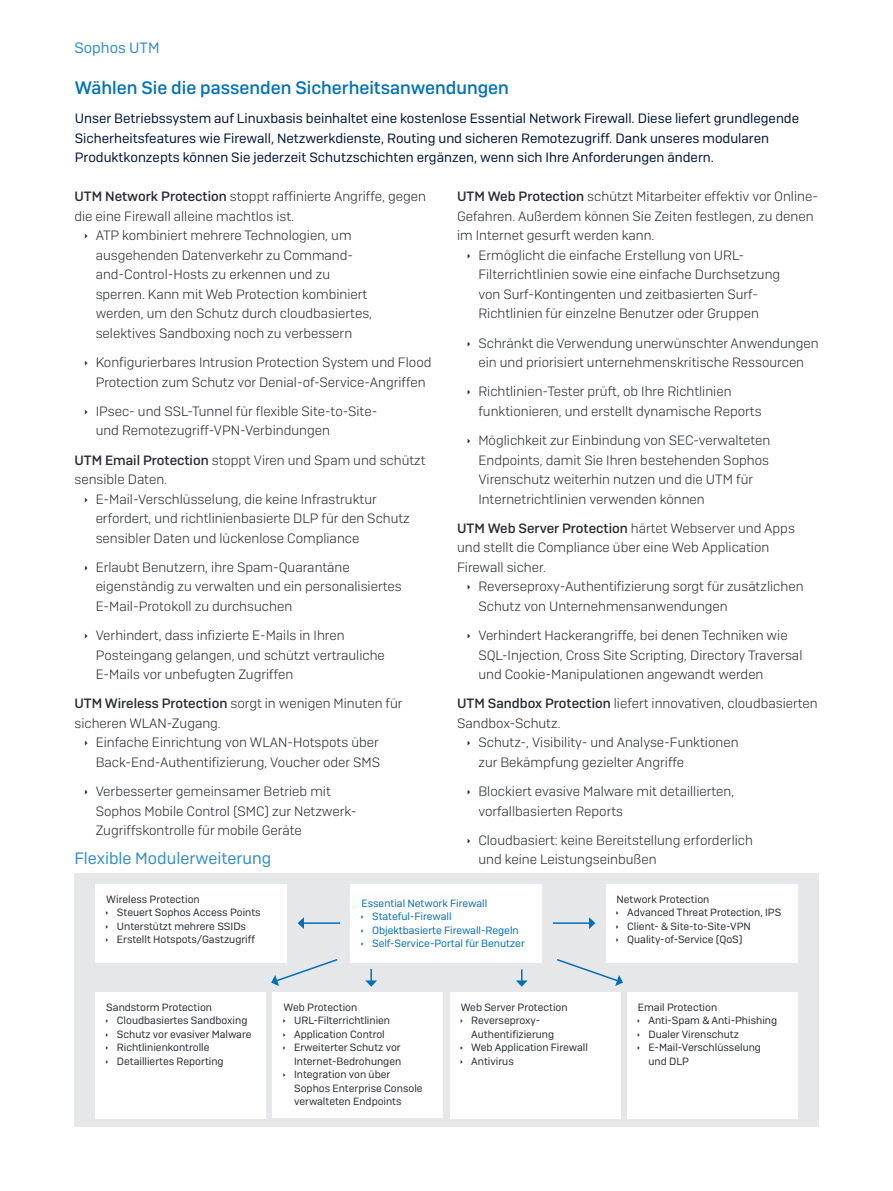
<style>
.page{position:relative;width:893px;height:1191px;background:#fff}
.page>*{position:absolute;margin:0;border:0;box-sizing:border-box;transform-origin:0 0}
.Subheading_1{font:500 18px "Sophos Sans";color:#0072bc}
.Subheading_2{font:16.5px "Sophos Sans";color:#308ecd}
.Page_Header{font:15px "Sophos Sans";color:#308ecd}
.Body_Copy{font:300 13.5px/19.5px "Sophos Sans";color:#282c31}
.Subheading_3{font:13.5px/19.5px "Sophos Sans";color:#02173a}
.Table_Left_Column{font:10.5px/13.5px "Sophos Sans";color:#282c31}
.Table_Left_Column-2{font:10.5px "Sophos Sans";color:#006fba}
.s1{font-weight:500}
</style>
<div class="page">
<div style="left:74px;top:873px;width:745px;height:254px;background:#e6e7e9"></div>
<div style="left:351px;top:884px;width:191px;height:78px;background:#fff"></div>
<div style="left:96px;top:884px;width:191px;height:78px;background:#fff"></div>
<hr style="left:303px;top:922px;width:37px;height:2px;background:#006fba">
<svg style="left:298px;top:917px;width:6px;height:12px"></svg>
<svg style="left:516px;top:969px;width:12px;height:17px"></svg>
<svg style="left:365px;top:969px;width:12px;height:17px"></svg>
<svg style="left:271px;top:959px;width:67px;height:27px"></svg>
<div style="left:606px;top:884px;width:191px;height:78px;background:#fff"></div>
<div style="left:96px;top:992px;width:170px;height:126px;background:#fff"></div>
<div style="left:627px;top:992px;width:170px;height:126px;background:#fff"></div>
<div style="left:273px;top:992px;width:170px;height:126px;background:#fff"></div>
<div style="left:450px;top:992px;width:170px;height:126px;background:#fff"></div>
<hr style="left:553px;top:922px;width:37px;height:2px;background:#006fba">
<svg style="left:589px;top:917px;width:6px;height:12px"></svg>
<svg style="left:557px;top:959px;width:66px;height:27px"></svg>
<p class="Page_Header" style="left:74px;top:39px;width:87px">Sophos UTM</p>
<p class="Subheading_1" style="left:75px;top:77px;width:436px">Wählen Sie die passenden Sicherheitsanwendungen</p>
<p class="Subheading_3" style="left:75px;top:109px;width:726px">Unser Betriebssystem auf Linuxbasis beinhaltet eine kostenlose Essential Network Firewall. Diese liefert grundlegende<br>Sicherheitsfeatures wie Firewall, Netzwerkdienste, Routing und sicheren Remotezugriff. Dank unseres modularen<br>Produktkonzepts können Sie jederzeit Schutzschichten ergänzen, wenn sich Ihre Anforderungen ändern.</p>
<p class="Body_Copy" style="left:74px;top:186px;width:353px"><span class="s1">UTM Network Protection</span> stoppt raffinierte Angriffe, gegen die eine Firewall alleine machtlos ist.</p>
<p class="Body_Copy" style="left:96px;top:225px;width:278px">ATP kombiniert mehrere Technologien, um ausgehenden Datenverkehr zu Command&shy;and-Control-Hosts zu erkennen und zu sperren. Kann mit Web Protection kombiniert werden, um den Schutz durch cloudbasiertes, selektives Sandboxing noch zu verbessern</p>
<p class="Body_Copy" style="left:96px;top:352px;width:337px">Konfigurierbares Intrusion Protection System und Flood<br>Protection zum Schutz vor Denial-of-Service-Angriffen</p>
<p class="Body_Copy" style="left:96px;top:401px;width:283px">IPsec- und SSL-Tunnel für flexible Site-to-Site&shy;und Remotezugriff-VPN-Verbindungen</p>
<p class="Body_Copy" style="left:74px;top:450px;width:353px"><span class="s1">UTM Email Protection</span> stoppt Viren und Spam und schützt sensible Daten.</p>
<p class="Body_Copy" style="left:96px;top:489px;width:316px">E-Mail-Verschlüsselung, die keine Infrastruktur erfordert, und richtlinienbasierte DLP für den Schutz sensibler Daten und lückenlose Compliance</p>
<p class="Body_Copy" style="left:96px;top:557px;width:308px">Erlaubt Benutzern, ihre Spam-Quarantäne eigenständig zu verwalten und ein personalisiertes<br>E-Mail-Protokoll zu durchsuchen</p>
<p class="Body_Copy" style="left:96px;top:625px;width:291px">Verhindert, dass infizierte E-Mails in Ihren<br>Posteingang gelangen, und schützt vertrauliche<br>E-Mails vor unbefugten Zugriffen</p>
<p class="Body_Copy" style="left:74px;top:693px;width:330px"><span class="s1">UTM Wireless Protection</span> sorgt in wenigen Minuten für sicheren WLAN-Zugang.</p>
<p class="Body_Copy" style="left:96px;top:732px;width:286px">Einfache Einrichtung von WLAN-Hotspots über<br>Back-End-Authentifizierung, Voucher oder SMS</p>
<p class="Body_Copy" style="left:96px;top:781px;width:262px">Verbesserter gemeinsamer Betrieb mit<br>Sophos Mobile Control (SMC) zur Netzwerk-<br>Zugriffskontrolle für mobile Geräte</p>
<p class="Body_Copy" style="left:457px;top:186px;width:362px"><span class="s1">UTM Web Protection</span> schützt Mitarbeiter effektiv vor Online-<br>Gefahren. Außerdem können Sie Zeiten festlegen, zu denen im Internet gesurft werden kann.</p>
<p class="Body_Copy" style="left:478px;top:245px;width:303px">Ermöglicht die einfache Erstellung von URL-Filterrichtlinien sowie eine einfache Durchsetzung von Surf-Kontingenten und zeitbasierten Surf-Richtlinien für einzelne Benutzer oder Gruppen</p>
<p class="Body_Copy" style="left:478px;top:333px;width:342px">Schränkt die Verwendung unerwünschter Anwendungen ein und priorisiert unternehmenskritische Ressourcen</p>
<p class="Body_Copy" style="left:478px;top:381px;width:285px">Richtlinien-Tester prüft, ob Ihre Richtlinien funktionieren, und erstellt dynamische Reports</p>
<p class="Body_Copy" style="left:478px;top:430px;width:294px">Möglichkeit zur Einbindung von SEC-verwalteten Endpoints, damit Sie Ihren bestehenden Sophos Virenschutz weiterhin nutzen und die UTM für Internetrichtlinien verwenden können</p>
<p class="Body_Copy" style="left:457px;top:518px;width:339px"><span class="s1">UTM Web Server Protection</span> härtet Webserver und Apps und stellt die Compliance über eine Web Application<br>Firewall sicher.</p>
<p class="Body_Copy" style="left:478px;top:576px;width:327px">Reverseproxy-Authentifizierung sorgt für zusätzlichen<br>Schutz von Unternehmensanwendungen</p>
<p class="Body_Copy" style="left:478px;top:625px;width:326px">Verhindert Hackerangriffe, bei denen Techniken wie<br>SQL-Injection, Cross Site Scripting, Directory Traversal und Cookie-Manipulationen angewandt werden</p>
<p class="Body_Copy" style="left:457px;top:693px;width:362px"><span class="s1">UTM Sandbox Protection</span> liefert innovativen, cloudbasierten<br>Sandbox-Schutz.</p>
<p class="Body_Copy" style="left:478px;top:732px;width:262px">Schutz-, Visibility- und Analyse-Funktionen zur Bekämpfung gezielter Angriffe</p>
<p class="Body_Copy" style="left:478px;top:781px;width:257px">Blockiert evasive Malware mit detaillierten, vorfallbasierten Reports</p>
<p class="Body_Copy" style="left:478px;top:830px;width:276px">Cloudbasiert: keine Bereitstellung erforderlich und keine Leistungseinbußen</p>
<p class="Table_Left_Column-2" style="left:361px;top:897px;width:127px">Essential Network Firewall</p>
<p class="Table_Left_Column-2" style="left:372px;top:910px;width:81px">Stateful-Firewall</p>
<p class="Table_Left_Column-2" style="left:372px;top:924px;width:148px">Objektbasierte Firewall-Regeln</p>
<p class="Table_Left_Column-2" style="left:372px;top:937px;width:154px">Self-Service-Portal für Benutzer</p>
<p class="Subheading_2" style="left:74px;top:849px;width:198px">Flexible Modulerweiterung</p>
<p class="Table_Left_Column" style="left:106px;top:892px;width:95px">Wireless Protection</p>
<p class="Table_Left_Column" style="left:117px;top:905px;width:145px">Steuert Sophos Access Points</p>
<p class="Table_Left_Column" style="left:117px;top:919px;width:131px">Unterstützt mehrere SSIDs</p>
<p class="Table_Left_Column" style="left:117px;top:932px;width:140px">Erstellt Hotspots/Gastzugriff</p>
<p class="Table_Left_Column" style="left:617px;top:892px;width:94px">Network Protection</p>
<p class="Table_Left_Column" style="left:627px;top:905px;width:156px">Advanced Threat Protection, IPS</p>
<p class="Table_Left_Column" style="left:627px;top:919px;width:125px">Client- &amp; Site-to-Site-VPN</p>
<p class="Table_Left_Column" style="left:627px;top:932px;width:117px">Quality-of-Service (QoS)</p>
<p class="Table_Left_Column" style="left:106px;top:1000px;width:107px">Sandstorm Protection</p>
<p class="Table_Left_Column" style="left:117px;top:1013px;width:132px">Cloudbasiertes Sandboxing</p>
<p class="Table_Left_Column" style="left:117px;top:1027px;width:136px">Schutz vor evasiver Malware</p>
<p class="Table_Left_Column" style="left:117px;top:1040px;width:94px">Richtlinienkontrolle</p>
<p class="Table_Left_Column" style="left:117px;top:1054px;width:108px">Detailliertes Reporting</p>
<p class="Table_Left_Column" style="left:283px;top:1000px;width:75px">Web Protection</p>
<p class="Table_Left_Column" style="left:294px;top:1013px;width:98px">URL-Filterrichtlinien</p>
<p class="Table_Left_Column" style="left:294px;top:1027px;width:92px">Application Control</p>
<p class="Table_Left_Column" style="left:294px;top:1040px;width:109px">Erweiterter Schutz vor<br>Internet-Bedrohungen</p>
<p class="Table_Left_Column" style="left:294px;top:1067px;width:130px">Integration von über<br>Sophos Enterprise Console verwalteten Endpoints</p>
<p class="Table_Left_Column" style="left:461px;top:1000px;width:109px">Web Server Protection</p>
<p class="Table_Left_Column" style="left:471px;top:1013px;width:84px">Reverseproxy-<br>Authentifizierung</p>
<p class="Table_Left_Column" style="left:471px;top:1040px;width:118px">Web Application Firewall</p>
<p class="Table_Left_Column" style="left:471px;top:1054px;width:44px">Antivirus</p>
<p class="Table_Left_Column" style="left:638px;top:1000px;width:81px">Email Protection</p>
<p class="Table_Left_Column" style="left:648px;top:1013px;width:130px">Anti-Spam &amp; Anti-Phishing</p>
<p class="Table_Left_Column" style="left:648px;top:1027px;width:92px">Dualer Virenschutz</p>
<p class="Table_Left_Column" style="left:648px;top:1040px;width:114px">E-Mail-Verschlüsselung und DLP</p>
</div>
